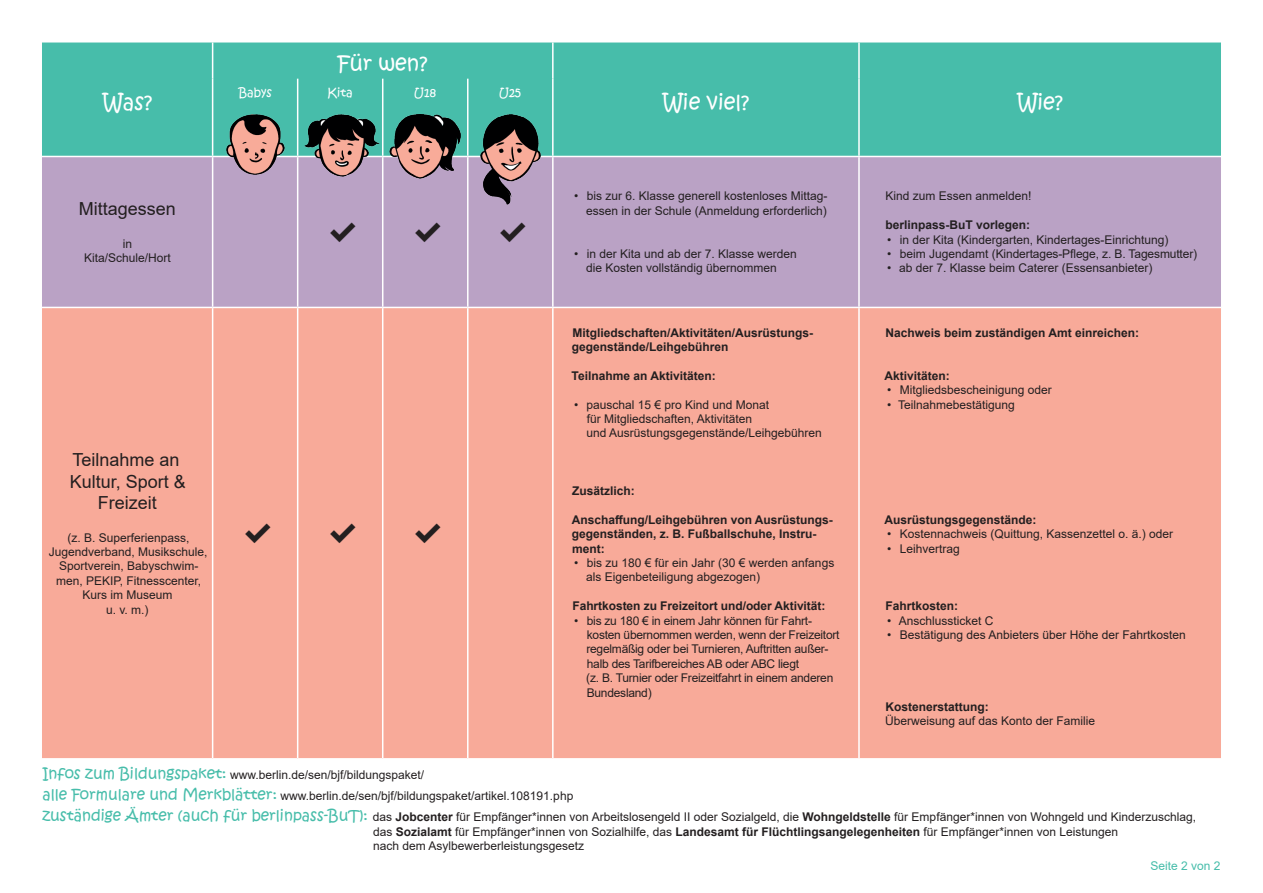
<style>
.page{position:relative;width:1263px;height:893px;background:#fff}
.page>*{position:absolute;margin:0;border:0;box-sizing:border-box;transform-origin:0 0}
.t1{font:21px "Kristen ITC";color:#fff}
.t2{font:18px/21.6px "Arial";color:#231f20;text-align:center}
.t3{font:12px/14.4px "Arial";color:#231f20}
.t4{font:700 12px/14.4px "Arial";color:#231f20}
.t5{font:12px/14.4px "Arial";letter-spacing:-.02em;color:#231f20}
.t6{font:12px "Kristen ITC";color:#fff}
.t7{font:12px "Arial";color:#47bdaa}
.s1{font-family:"Kristen ITC";font-size:15px;color:#47bdaa}
.s2{font-weight:700}
</style>
<div class="page">
<div style="left:42px;top:43px;width:1179px;height:113px;background:#47bdaa"></div>
<div style="left:42px;top:157px;width:1179px;height:150px;background:#baa2c5"></div>
<div style="left:42px;top:308px;width:1179px;height:450px;background:#f8aa99"></div>
<hr style="left:212px;top:43px;width:1px;height:36px;background:#fff">
<hr style="left:552px;top:43px;width:2px;height:36px;background:#fff">
<hr style="left:858px;top:43px;width:2px;height:36px;background:#fff">
<hr style="left:858px;top:79px;width:2px;height:24px;background:#fff">
<hr style="left:858px;top:103px;width:2px;height:53px;background:#fff">
<svg style="left:212px;top:79px;width:1px;height:24px"></svg>
<svg style="left:297px;top:79px;width:1px;height:24px"></svg>
<svg style="left:382px;top:79px;width:1px;height:24px"></svg>
<svg style="left:467px;top:79px;width:1px;height:24px"></svg>
<hr style="left:552px;top:79px;width:2px;height:24px;background:#fff">
<hr style="left:212px;top:103px;width:1px;height:53px;background:#fff">
<hr style="left:297px;top:103px;width:1px;height:53px;background:#fff">
<hr style="left:382px;top:103px;width:1px;height:53px;background:#fff">
<hr style="left:467px;top:103px;width:1px;height:53px;background:#fff">
<hr style="left:552px;top:103px;width:2px;height:53px;background:#fff">
<hr style="left:212px;top:157px;width:1px;height:150px;background:#fff">
<hr style="left:297px;top:157px;width:1px;height:150px;background:#fff">
<hr style="left:382px;top:157px;width:1px;height:150px;background:#fff">
<hr style="left:467px;top:157px;width:1px;height:150px;background:#fff">
<hr style="left:552px;top:157px;width:2px;height:150px;background:#fff">
<hr style="left:858px;top:157px;width:2px;height:150px;background:#fff">
<hr style="left:212px;top:308px;width:1px;height:450px;background:#fff">
<hr style="left:297px;top:308px;width:1px;height:450px;background:#fff">
<hr style="left:382px;top:308px;width:1px;height:450px;background:#fff">
<hr style="left:467px;top:308px;width:1px;height:450px;background:#fff">
<hr style="left:552px;top:308px;width:2px;height:450px;background:#fff">
<hr style="left:858px;top:308px;width:2px;height:450px;background:#fff">
<img style="left:226px;top:115px;width:58px;height:59px">
<img style="left:304px;top:115px;width:75px;height:62px">
<img style="left:389px;top:115px;width:71px;height:64px">
<img style="left:480px;top:115px;width:60px;height:90px">
<div style="left:330px;top:222px;width:111px;height:20px;background:#baa2c5"></div>
<svg style="left:500px;top:222px;width:26px;height:20px"></svg>
<div style="left:245px;top:523px;width:111px;height:20px;background:#f8aa99"></div>
<svg style="left:415px;top:523px;width:26px;height:20px"></svg>
<h1 class="t1" style="left:103px;top:89px;width:51px">Was?</h1>
<h2 class="t2" style="left:79px;top:198px;width:99px">Mittagessen</h2>
<p class="t3" style="left:84px;top:236px;width:88px;text-align:center">in<br>Kita/Schule/Hort</p>
<h1 class="t1" style="left:338px;top:50px;width:91px">Für wen?</h1>
<p class="t6" style="left:239px;top:85px;width:35px">Babys</p>
<p class="t6" style="left:327px;top:85px;width:27px">Kita</p>
<p class="t6" style="left:414px;top:85px;width:24px">U18</p>
<p class="t6" style="left:499px;top:85px;width:24px">U25</p>
<h2 class="t2" style="left:70px;top:449px;width:118px">Teilnahme an<br>Kultur, Sport &amp;<br>Freizeit</h2>
<p class="t3" style="left:49px;top:530px;width:160px;text-align:center">(z. B. Superferienpass,<br>Jugendverband, Musikschule,<br>Sportverein, Babyschwim&shy;men, PEKIP, Fitnesscenter,<br>Kurs im Museum<br>u. v. m.)</p>
<h1 class="t1" style="left:663px;top:89px;width:88px">Wie viel?</h1>
<h1 class="t1" style="left:1017px;top:89px;width:47px">Wie?</h1>
<p class="t3" style="left:574px;top:189px;width:255px;text-align:right">• bis zur 6. Klasse generell kostenloses Mittag&shy;essen in der Schule (Anmeldung erforderlich)</p>
<p class="t3" style="left:586px;top:246px;width:212px;text-indent:-12px">• in der Kita und ab der 7. Klasse werden die Kosten vollständig übernommen</p>
<p class="t4" style="left:572px;top:325px;width:243px">Mitgliedschaften/Aktivitäten/Ausrüstungs&shy;gegenstände/Leihgebühren</p>
<p class="t4" style="left:572px;top:368px;width:146px">Teilnahme an Aktivitäten:</p>
<p class="t3" style="left:586px;top:397px;width:237px;text-indent:-12px">• pauschal 15 € pro Kind und Monat<br>für Mitgliedschaften, Aktivitäten<br>und Ausrüstungsgegenstände/Leihgebühren</p>
<p class="t4" style="left:572px;top:484px;width:64px">Zusätzlich:</p>
<p class="t4" style="left:572px;top:512px;width:263px">Anschaffung/Leihgebühren von Ausrüstungs&shy;gegenständen, z. B. Fußballschuhe, Instru&shy;ment:</p>
<p class="t3" style="left:586px;top:555px;width:250px;text-indent:-12px">• bis zu 180 € für ein Jahr (30 € werden anfangs als Eigenbeteiligung abgezogen)</p>
<p class="t4" style="left:572px;top:599px;width:254px">Fahrtkosten zu Freizeitort und/oder Aktivität:</p>
<p class="t5" style="left:586px;top:613px;width:255px;text-indent:-12px">• bis zu 180 € in einem Jahr können für Fahrt&shy;kosten übernommen werden, wenn der Freizeitort regelmäßig oder bei Turnieren, Auftritten außer&shy;halb des Tarifbereiches AB oder ABC liegt<br>(z. B. Turnier oder Freizeitfahrt in einem anderen Bundesland)</p>
<p class="t3" style="left:885px;top:189px;width:148px">Kind zum Essen anmelden!</p>
<p class="t4" style="left:885px;top:218px;width:146px">berlinpass-BuT vorlegen:</p>
<p class="t3" style="left:887px;top:232px;width:283px">• in der Kita (Kindergarten, Kindertages-Einrichtung)</p>
<p class="t3" style="left:887px;top:246px;width:312px">• beim Jugendamt (Kindertages-Pflege, z. B. Tagesmutter)</p>
<p class="t3" style="left:887px;top:261px;width:267px">• ab der 7. Klasse beim Caterer (Essensanbieter)</p>
<p class="t4" style="left:885px;top:325px;width:255px">Nachweis beim zuständigen Amt einreichen:</p>
<p class="t4" style="left:885px;top:368px;width:67px">Aktivitäten:</p>
<p class="t3" style="left:887px;top:383px;width:166px">• Mitgliedsbescheinigung oder</p>
<p class="t3" style="left:887px;top:397px;width:129px">• Teilnahmebestätigung</p>
<p class="t4" style="left:885px;top:512px;width:154px">Ausrüstungsgegenstände:</p>
<p class="t3" style="left:887px;top:527px;width:288px">• Kostennachweis (Quittung, Kassenzettel o. ä.) oder</p>
<p class="t3" style="left:887px;top:541px;width:74px">• Leihvertrag</p>
<p class="t4" style="left:885px;top:599px;width:74px">Fahrtkosten:</p>
<p class="t3" style="left:887px;top:613px;width:108px">• Anschlussticket C</p>
<p class="t3" style="left:887px;top:627px;width:300px">• Bestätigung des Anbieters über Höhe der Fahrtkosten</p>
<p class="t4" style="left:885px;top:700px;width:105px">Kostenerstattung:</p>
<p class="t3" style="left:885px;top:714px;width:212px">Überweisung auf das Konto der Familie</p>
<p class="t3" style="left:43px;top:764px;width:1155px;line-height:21.3px"><span class="s1">Infos zum Bildungspaket:</span> www.berlin.de/sen/bjf/bildungspaket/<br><span class="s1">alle Formulare und Merkblätter:</span> www.berlin.de/sen/bjf/bildungspaket/artikel.108191.php<br><span class="s1">zuständige Ämter (auch für berlinpass-BuT):</span> das <span class="s2">Jobcenter</span> für Empfänger*innen von Arbeitslosengeld II oder Sozialgeld, die <span class="s2">Wohngeldstelle</span> für Empfänger*innen von Wohngeld und Kinderzuschlag,</p>
<p class="t3" style="left:373px;top:824px;width:746px">das <span class="s2">Sozialamt</span> für Empfänger*innen von Sozialhilfe, das <span class="s2">Landesamt für Flüchtlingsangelegenheiten</span> für Empfänger*innen von Leistungen nach dem Asylbewerberleistungsgesetz</p>
<p class="t7" style="left:1150px;top:857px;width:72px">Seite 2 von 2</p>
</div>
